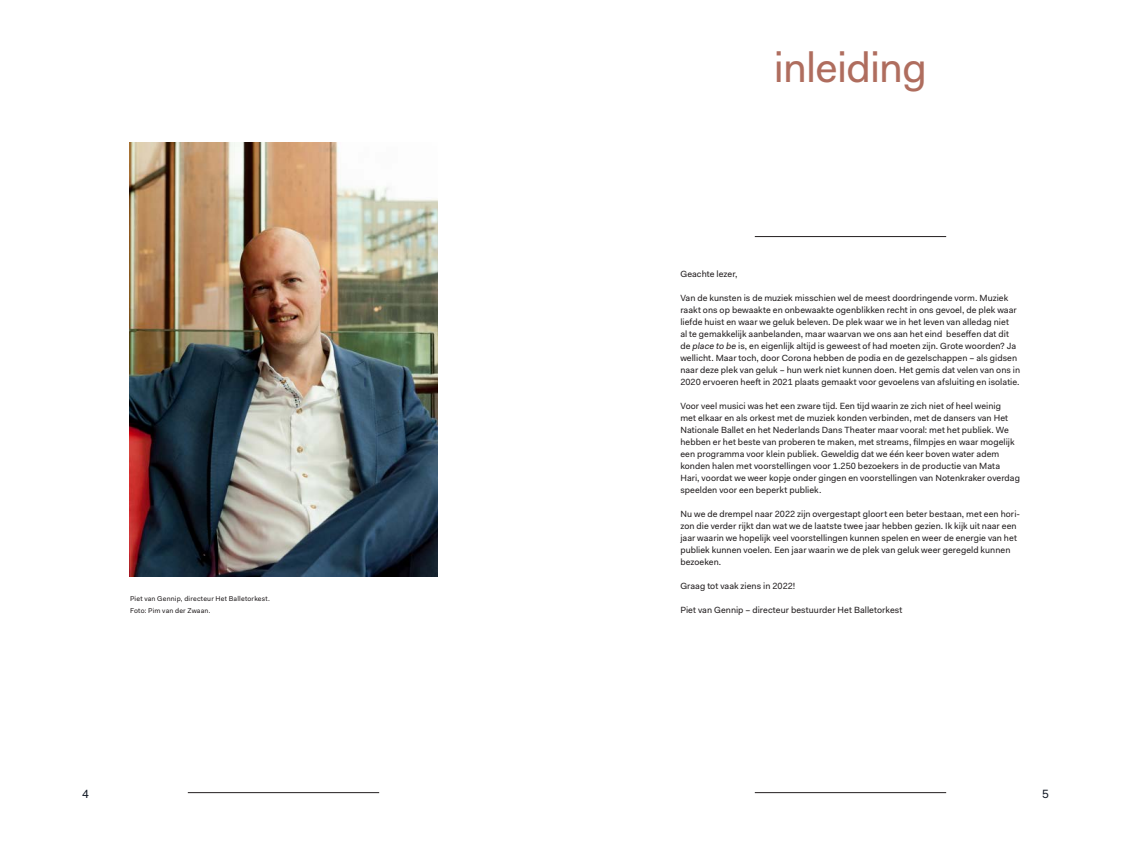
<style>
.page{position:relative;width:1134px;height:842px;background:#fff}
.page>*{position:absolute;margin:0;border:0;box-sizing:border-box;transform-origin:0 0}
.t1{font:42px "Fakt Pro";letter-spacing:-.015em;color:#af6d5e}
.t2{font:12px "Fakt Pro";color:#131a26}
.t3{font:9px/12px "Fakt Pro";letter-spacing:.01em;color:#231f20}
.t4{font:7px/12px "Fakt Pro";letter-spacing:.025em;color:#231f20}
.s1{font-style:italic}
</style>
<div class="page">
<hr style="left:755px;top:792px;width:191px;height:1px;background:#231f20">
<hr style="left:188px;top:792px;width:191px;height:1px;background:#231f20">
<hr style="left:755px;top:236px;width:191px;height:1px;background:#231f20">
<img style="left:129px;top:143px;width:309px;height:433px">
<p class="t4" style="left:130px;top:592px;width:141px">Piet van Gennip, directeur Het Balletorkest.<br>Foto: Pim van der Zwaan.</p>
<h1 class="t1" style="left:774px;top:40px;width:155px">inleiding</h1>
<p class="t3" style="left:680px;top:267px;width:59px">Geachte lezer,</p>
<p class="t3" style="left:680px;top:291px;width:341px">Van de kunsten is de muziek misschien wel de meest doordringende vorm. Muziek raakt ons op bewaakte en onbewaakte ogenblikken recht in ons gevoel, de plek waar liefde huist en waar we geluk beleven. De plek waar we in het leven van alledag niet<br>al te gemakkelijk aanbelanden, maar waarvan we ons aan het eind beseffen dat dit de <span class="s1">place to be</span> is, en eigenlijk altijd is geweest of had moeten zijn. Grote woorden? Ja wellicht. Maar toch, door Corona hebben de podia en de gezelschappen – als gidsen naar deze plek van geluk – hun werk niet kunnen doen. Het gemis dat velen van ons in 2020 ervoeren heeft in 2021 plaats gemaakt voor gevoelens van afsluiting en isolatie.</p>
<p class="t3" style="left:680px;top:399px;width:341px">Voor veel musici was het een zware tijd. Een tijd waarin ze zich niet of heel weinig<br>met elkaar en als orkest met de muziek konden verbinden, met de dansers van Het Nationale Ballet en het Nederlands Dans Theater maar vooral: met het publiek. We hebben er het beste van proberen te maken, met streams, filmpjes en waar mogelijk een programma voor klein publiek. Geweldig dat we één keer boven water adem konden halen met voorstellingen voor 1.250 bezoekers in de productie van Mata Hari, voordat we weer kopje onder gingen en voorstellingen van Notenkraker overdag speelden voor een beperkt publiek.</p>
<p class="t3" style="left:680px;top:507px;width:341px">Nu we de drempel naar 2022 zijn overgestapt gloort een beter bestaan, met een hori&shy;zon die verder rijkt dan wat we de laatste twee jaar hebben gezien. Ik kijk uit naar een jaar waarin we hopelijk veel voorstellingen kunnen spelen en weer de energie van het publiek kunnen voelen. Een jaar waarin we de plek van geluk weer geregeld kunnen bezoeken.</p>
<p class="t3" style="left:680px;top:579px;width:116px">Graag tot vaak ziens in 2022!</p>
<p class="t3" style="left:680px;top:603px;width:224px">Piet van Gennip – directeur bestuurder Het Balletorkest</p>
<h2 class="t2" style="left:82px;top:786px;width:8px">4</h2>
<h2 class="t2" style="left:1042px;top:786px;width:8px">5</h2>
</div>
